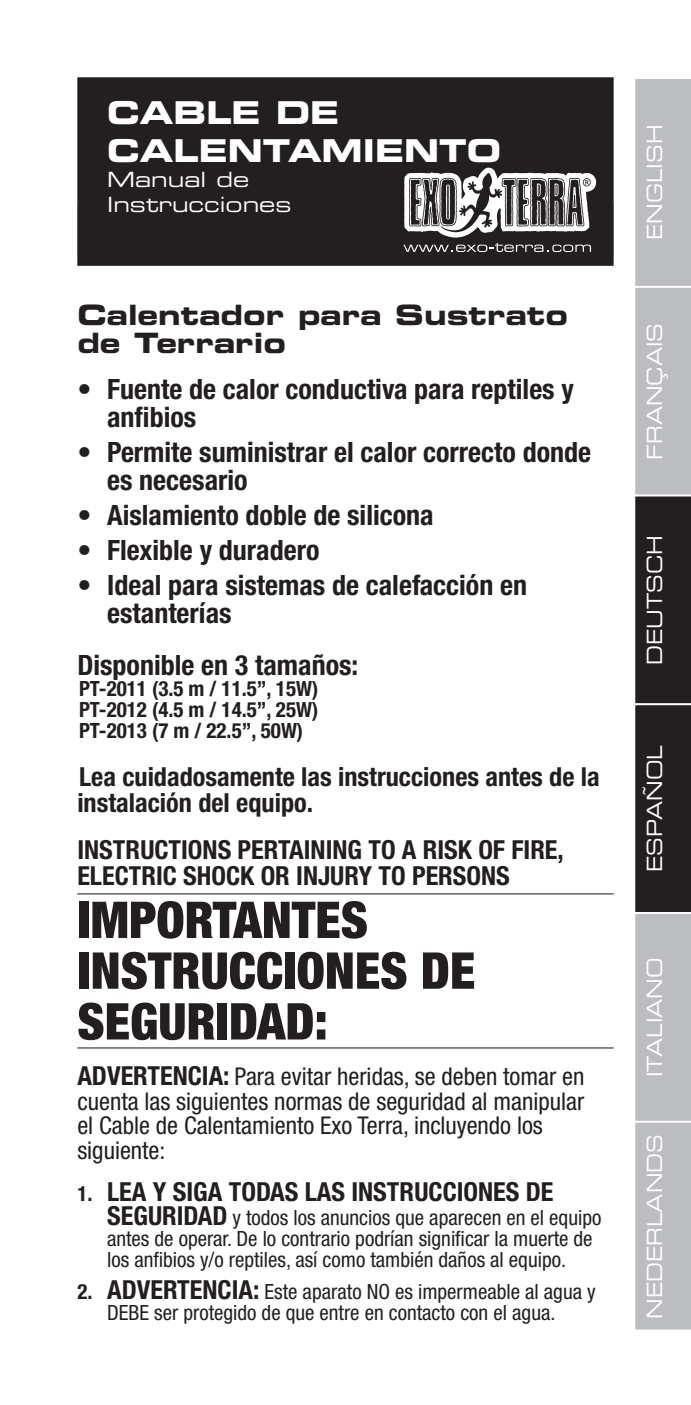
<style>
.page{position:relative;width:691px;height:1405px;background:#fff}
.page>*{position:absolute;margin:0;border:0;box-sizing:border-box;transform-origin:0 0}
.t1{font:900 condensed 50.75px/50.8px "Helvetica Neue";color:#231f20}
.t2{font:31.5px "Eurostile Bold Extended Two";color:#fff}
.t3{font:700 condensed 28px/28px "Helvetica Neue";color:#231f20}
.t4{font:28px/28px "Eurostile Bold Extended Two";color:#231f20}
.t5{font:700 condensed 26.25px/26.2px "Helvetica Neue";color:#231f20}
.t6{font:condensed 24.5px/24.5px "Helvetica Neue";color:#231f20}
.t7{font:condensed 21px/21px "Helvetica Neue";color:#231f20}
.t8{font:700 condensed 21px/21px "Helvetica Neue";color:#231f20;text-align:justify}
.t9{font:21px "Eurostile Extended Two";color:#fff;scale:.9 1}
.t10{font:21px/25.2px "Eurostile Extended Two";color:#fff}
.s1{font-weight:700;font-size:26.25px}
.s2{font-size:21px}
.s3{font-weight:700}
</style>
<div class="page">
<svg style="left:635px;top:79px;width:55px;height:1251px;background:#8a898c"></svg>
<hr style="left:77px;top:893px;width:536px;height:1px;background:#231f20">
<hr style="left:77px;top:1047px;width:536px;height:1px;background:#231f20">
<div style="left:79px;top:79px;width:532px;height:185px;background:#231f20"></div>
<div style="left:77px;top:77px;width:536px;height:189px;border:4px solid #231f20"></div>
<svg style="left:403px;top:168px;width:193px;height:84px"></svg>
<h2 class="t2" style="left:107px;top:90px;width:64px">CABLE</h2>
<h2 class="t2" style="left:276px;top:90px;width:61px">DE</h2>
<h2 class="t2" style="left:107px;top:128px;width:63px">CALE</h2>
<h2 class="t2" style="left:228px;top:128px;width:275px">NTAMIENTO</h2>
<p class="t10" style="left:107px;top:166px;width:186px">Manual de<br>Instrucciones</p>
<h3 class="t4" style="left:77px;top:301px;width:492px">Calentador para Sustrato de Terrario</h3>
<h3 class="t3" style="left:107px;top:374px;width:468px;text-indent:-30px">• Fuente de calor conductiva para reptiles y anfibios</h3>
<h3 class="t3" style="left:107px;top:437px;width:485px;text-indent:-30px">• Permite suministrar el calor correcto donde es necesario</h3>
<h3 class="t3" style="left:77px;top:500px;width:358px">• Aislamiento doble de silicona</h3>
<h3 class="t3" style="left:77px;top:535px;width:243px">• Flexible y duradero</h3>
<h3 class="t3" style="left:107px;top:570px;width:421px;text-indent:-30px">• Ideal para sistemas de calefacción en estanterías</h3>
<h3 class="t3" style="left:77px;top:651px;width:282px">Disponible en 3 tamaños:</h3>
<p class="t8" style="left:79px;top:678px;width:241px">PT-2011 (3.5 m / 11.5”, 15W)<br>PT-2012 (4.5 m / 14.5”, 25W)<br>PT-2013 (7 m / 22.5”, 50W)</p>
<p class="t5" style="left:77px;top:763px;width:523px">Lea cuidadosamente las instrucciones antes de la instalación del equipo.</p>
<p class="t5" style="left:77px;top:836px;width:488px">INSTRUCTIONS PERTAINING TO A RISK OF FIRE,<br>ELECTRIC SHOCK OR INJURY TO PERSONS</p>
<h1 class="t1" style="left:77px;top:894px;width:399px">IMPORTANTES<br>INSTRUCCIONES DE<br>SEGURIDAD:</h1>
<p class="t6" style="left:77px;top:1064px;width:508px"><span class="s1">ADVERTENCIA:</span> Para evitar heridas, se deben tomar en cuenta las siguientes normas de seguridad al manipular el Cable de Calentamiento Exo Terra, incluyendo los siguiente:</p>
<p class="t5" style="left:77px;top:1177px;width:477px"><span class="s2">1.</span> LEA Y SIGA TODAS LAS INSTRUCCIONES DE</p>
<p class="t7" style="left:107px;top:1207px;width:495px"><span class="s1">SEGURIDAD</span> y todos los anuncios que aparecen en el equipo antes de operar. De lo contrario podrían significar la muerte de los anfibios y/o reptiles, así como también daños al equipo.</p>
<p class="t7" style="left:77px;top:1280px;width:519px;text-align:center"><span class="s3">2.</span> <span class="s1">ADVERTENCIA:</span> Este aparato NO es impermeable al agua y<br>DEBE ser protegido de que entre en contacto con el agua.</p>
<p class="t9" style="left:640px;top:240px;width:130px;rotate:-90deg">ENGLISH</p>
<p class="t9" style="left:640px;top:460px;width:153px;rotate:-90deg">FRANÇAIS</p>
<p class="t9" style="left:640px;top:665px;width:146px;rotate:-90deg">DEUTSCH</p>
<p class="t9" style="left:640px;top:872px;width:142px;rotate:-90deg">ESPAÑOL</p>
<p class="t9" style="left:640px;top:1077px;width:134px;rotate:-90deg">ITALIANO</p>
<p class="t9" style="left:640px;top:1319px;width:207px;rotate:-90deg">NEDERLANDS</p>
</div>
